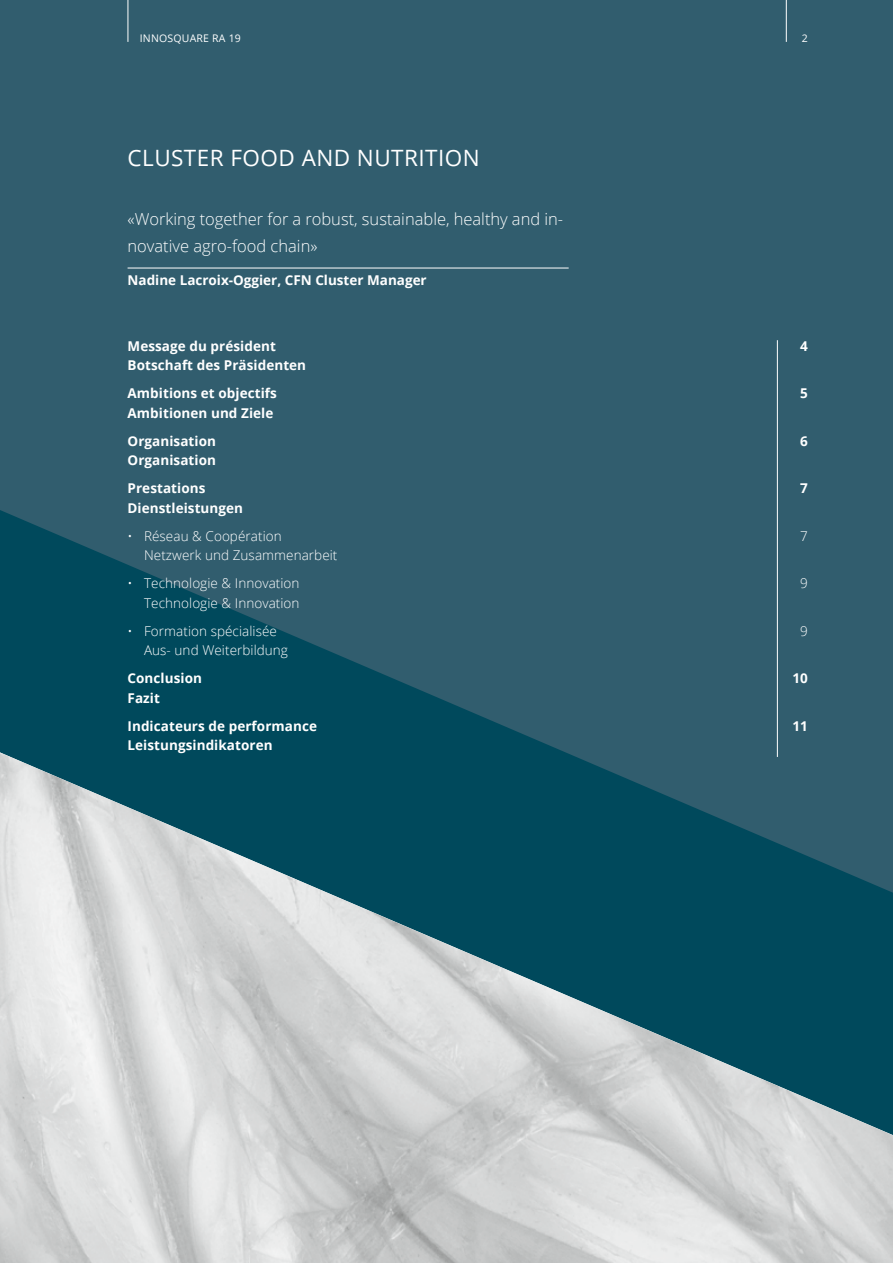
<style>
.page{position:relative;width:893px;height:1263px;background:#fff}
.page>*{position:absolute;margin:0;border:0;box-sizing:border-box;transform-origin:0 0}
.Groupe{font:22.5px "Open Sans";letter-spacing:.02em;color:#fff}
.Citation{font:300 16.5px/27px "Open Sans";color:#fff}
.Sommaire_puce_FR{font:700 13.5px "Open Sans";letter-spacing:.005em;color:#fff}
.Sommaire_puce_FR-2{font:300 13.5px/28px "Open Sans";letter-spacing:.005em;color:#fff}
.Auteur{font:700 13.5px "Open Sans";color:#fff}
.t1{font:10.5px "Open Sans";letter-spacing:.02em;color:#fff}
.s1{font-weight:700}
</style>
<div class="page">
<div style="left:0;top:0;width:893px;height:122px;background:#315d6e"></div>
<svg style="left:0;top:122px;width:893px;height:630px;background:#2b5a6b"></svg>
<img style="left:0;top:752px;width:893px;height:511px">
<hr style="left:128px;top:268px;width:441px;height:1px;background:#fff">
<hr style="left:777px;top:340px;width:1px;height:417px;background:#fff">
<hr style="left:128px;top:0;width:1px;height:42px;background:#fff">
<hr style="left:786px;top:0;width:1px;height:42px;background:#fff">
<p class="t1" style="left:140px;top:31px;width:103px">INNOSQUARE RA 19</p>
<p class="t1" style="left:802px;top:31px;width:8px">2</p>
<p class="Groupe" style="left:128px;top:142px;width:354px">CLUSTER FOOD AND NUTRITION</p>
<p class="Citation" style="left:128px;top:205px;width:437px">«Working together for a robust, sustainable, healthy and in&shy;novative agro-food chain»</p>
<p class="Auteur" style="left:128px;top:271px;width:301px">Nadine Lacroix-Oggier, CFN Cluster Manager</p>
<p class="Sommaire_puce_FR" style="left:128px;top:336px;width:150px">Message du président</p>
<p class="Sommaire_puce_FR" style="left:800px;top:336px;width:9px">4</p>
<p class="Sommaire_puce_FR" style="left:128px;top:356px;width:180px">Botschaft des Präsidenten</p>
<p class="Sommaire_puce_FR" style="left:128px;top:384px;width:151px">Ambitions et objectifs</p>
<p class="Sommaire_puce_FR" style="left:800px;top:384px;width:9px">5</p>
<p class="Sommaire_puce_FR" style="left:128px;top:403px;width:147px">Ambitionen und Ziele</p>
<p class="Sommaire_puce_FR" style="left:128px;top:431px;width:90px">Organisation</p>
<p class="Sommaire_puce_FR" style="left:800px;top:431px;width:9px">6</p>
<p class="Sommaire_puce_FR" style="left:128px;top:451px;width:90px">Organisation</p>
<p class="Sommaire_puce_FR" style="left:128px;top:479px;width:79px">Prestations</p>
<p class="Sommaire_puce_FR" style="left:800px;top:479px;width:9px">7</p>
<p class="Sommaire_puce_FR" style="left:128px;top:498px;width:117px">Dienstleistungen</p>
<p class="Sommaire_puce_FR-2" style="left:128px;top:521px;width:156px">• Réseau &amp; Coopération</p>
<p class="Sommaire_puce_FR-2" style="left:800px;top:521px;width:9px">7</p>
<p class="Sommaire_puce_FR-2" style="left:144px;top:541px;width:195px">Netzwerk und Zusammenarbeit</p>
<p class="Sommaire_puce_FR-2" style="left:128px;top:569px;width:173px">• Technologie &amp; Innovation</p>
<p class="Sommaire_puce_FR-2" style="left:800px;top:569px;width:9px">9</p>
<p class="Sommaire_puce_FR-2" style="left:144px;top:588px;width:157px">Technologie &amp; Innovation</p>
<p class="Sommaire_puce_FR-2" style="left:128px;top:616px;width:151px">• Formation spécialisée</p>
<p class="Sommaire_puce_FR-2" style="left:800px;top:616px;width:9px">9</p>
<p class="Sommaire_puce_FR-2" style="left:128px;top:636px;width:162px;text-indent:16px">Aus- und Weiterbildung<br><span class="s1">Conclusion</span></p>
<p class="Sommaire_puce_FR" style="left:792px;top:669px;width:17px">10</p>
<p class="Sommaire_puce_FR" style="left:128px;top:688px;width:34px">Fazit</p>
<p class="Sommaire_puce_FR" style="left:128px;top:716px;width:191px">Indicateurs de performance</p>
<p class="Sommaire_puce_FR" style="left:792px;top:716px;width:17px">11</p>
<p class="Sommaire_puce_FR" style="left:128px;top:736px;width:147px">Leistungsindikatoren</p>
</div>
